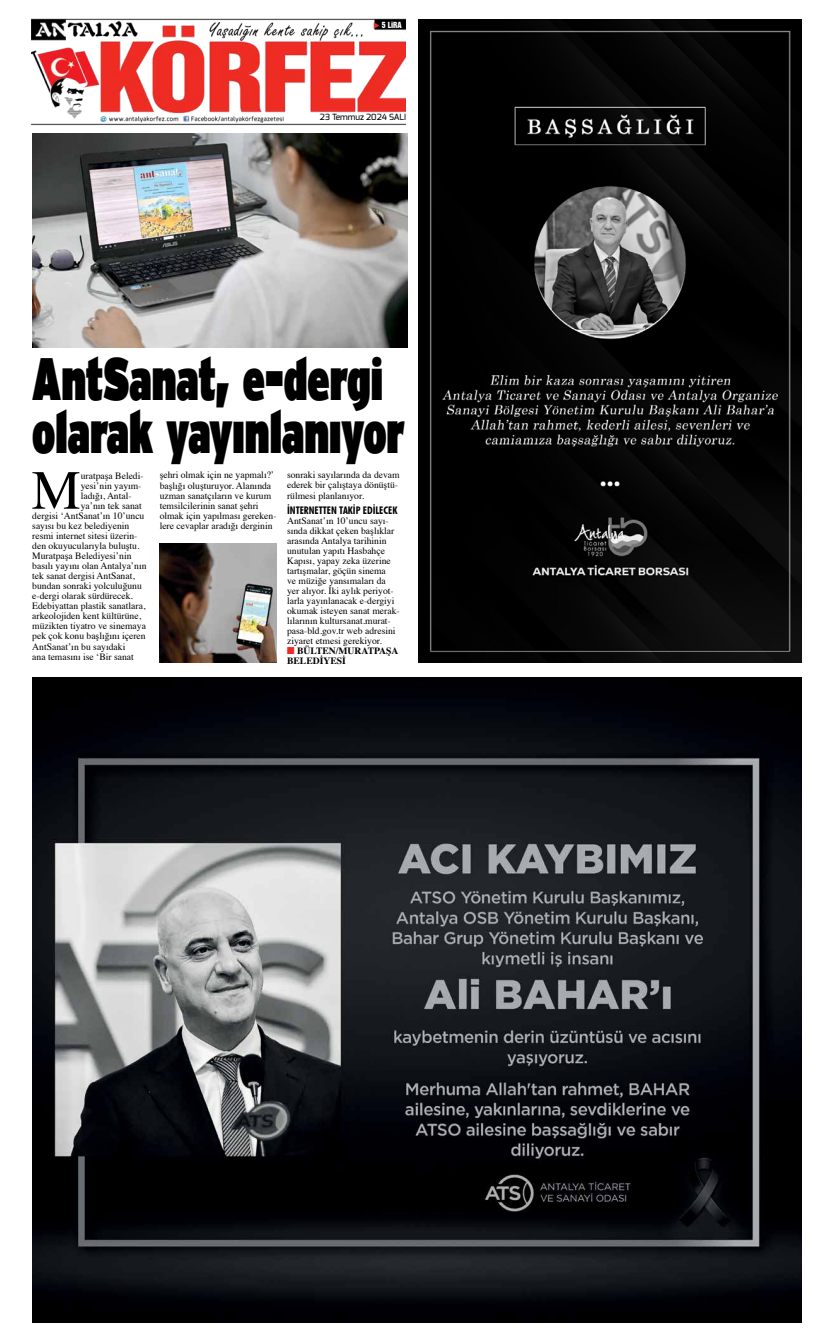
<style>
.page{position:relative;width:834px;height:1342px;background:#fff}
.page>*{position:absolute;margin:0;border:0;box-sizing:border-box;transform-origin:0 0}
.t1{font:59.59px/53.4px "Interstate";color:#000;scale:.64 1}
.t2{font:55.21px "Times";color:#000}
.t3{font:700 condensed 10.5px "Futura BT";color:#000}
.t4{font:9.62px/10.1px "Times";color:#000}
.t5{font:500 8.49px "Exo";color:#000}
.t6{font:7.79px "Swiss 921 BT Regular A";color:#fff}
.t7{font:7.7px "Monotype Sorts";color:#ee2a24}
.s1{font-size:6.65px}
.s2{font-family:"Monotype Sorts";color:#ee2a24}
.s3{font-weight:700}
</style>
<div class="page">
<img style="left:32px;top:677px;width:769px;height:645px">
<img style="left:419px;top:20px;width:382px;height:642px">
<img style="left:32px;top:18px;width:374px;height:108px">
<img style="left:32px;top:134px;width:375px;height:213px">
<img style="left:160px;top:543px;width:116px;height:119px">
<p class="t7" style="left:373px;top:29px;width:8px;rotate:-90deg">t</p>
<p class="t6" style="left:382px;top:20px;width:21px">5 L<span class="s1">İ</span>RA</p>
<p class="t5" style="left:320px;top:112px;width:88px">23 Temmuz 2024 SALI</p>
<h1 class="t1" style="left:32px;top:350px;width:583px">AntSanat, e-dergi olarak yayınlanıyor</h1>
<h2 class="t2" style="left:32px;top:438px;width:51px">M</h2>
<p class="t4" style="left:81px;top:469px;width:64px">uratpaşa Beledi-</p>
<p class="t4" style="left:81px;top:479px;width:62px">yesi’nin yayım-</p>
<p class="t4" style="left:81px;top:490px;width:52px">ladığı, Antal-</p>
<p class="t4" style="left:81px;top:500px;width:62px">ya’nın tek sanat</p>
<p class="t4" style="left:32px;top:510px;width:114px">dergisi ‘AntSanat’ın 10’uncu</p>
<p class="t4" style="left:32px;top:520px;width:99px">sayısı bu kez belediyenin</p>
<p class="t4" style="left:32px;top:530px;width:107px">resmi internet sitesi üzerin-</p>
<p class="t4" style="left:32px;top:540px;width:109px">den okuyucularıyla buluştu.</p>
<p class="t4" style="left:32px;top:550px;width:101px">Muratpaşa Belediyesi’nin</p>
<p class="t4" style="left:32px;top:560px;width:116px">basılı yayını olan Antalya’nın</p>
<p class="t4" style="left:32px;top:570px;width:104px">tek sanat dergisi AntSanat,</p>
<p class="t4" style="left:32px;top:580px;width:111px">bundan sonraki yolculuğunu</p>
<p class="t4" style="left:32px;top:590px;width:102px">e-dergi olarak sürdürecek.</p>
<p class="t4" style="left:32px;top:600px;width:115px">Edebiyattan plastik sanatlara,</p>
<p class="t4" style="left:32px;top:610px;width:110px">arkeolojiden kent kültürüne,</p>
<p class="t4" style="left:32px;top:620px;width:115px">müzikten tiyatro ve sinemaya</p>
<p class="t4" style="left:32px;top:630px;width:115px">pek çok konu başlığını içeren</p>
<p class="t4" style="left:32px;top:640px;width:95px">AntSanat’ın bu sayıdaki</p>
<p class="t4" style="left:32px;top:650px;width:103px">ana temasını ise ‘Bir sanat</p>
<p class="t4" style="left:160px;top:469px;width:118px">şehri olmak için ne yapmalı?’ başlığı oluşturuyor. Alanında uzman sanatçıların ve kurum temsilcilerinin sanat şehri olmak için yapılması gereken&shy;lere cevaplar aradığı derginin</p>
<p class="t4" style="left:287px;top:469px;width:114px">sonraki sayılarında da devam ederek bir çalıştaya dönüştü&shy;rülmesi planlanıyor.</p>
<p class="t3" style="left:287px;top:503px;width:112px">İNTERNETTEN TAKİP EDİLECEK</p>
<p class="t4" style="left:287px;top:514px;width:114px">AntSanat’ın 10’uncu sayı&shy;sında dikkat çeken başlıklar arasında Antalya tarihinin unutulan yapıtı Hasbahçe<br>Kapısı, yapay zeka üzerine tartışmalar, göçün sinema<br>ve müziğe yansımaları da yer alıyor. İki aylık periyot&shy;larla yayınlanacak e-dergiyi okumak isteyen sanat merak&shy;lılarının kultursanat.murat&shy;pasa-bld.gov.tr web adresini ziyaret etmesi gerekiyor.<br><span class="s2">n</span> <span class="s3">BÜLTEN/MURATPAŞA<br>BELEDİYESİ</span></p>
</div>
